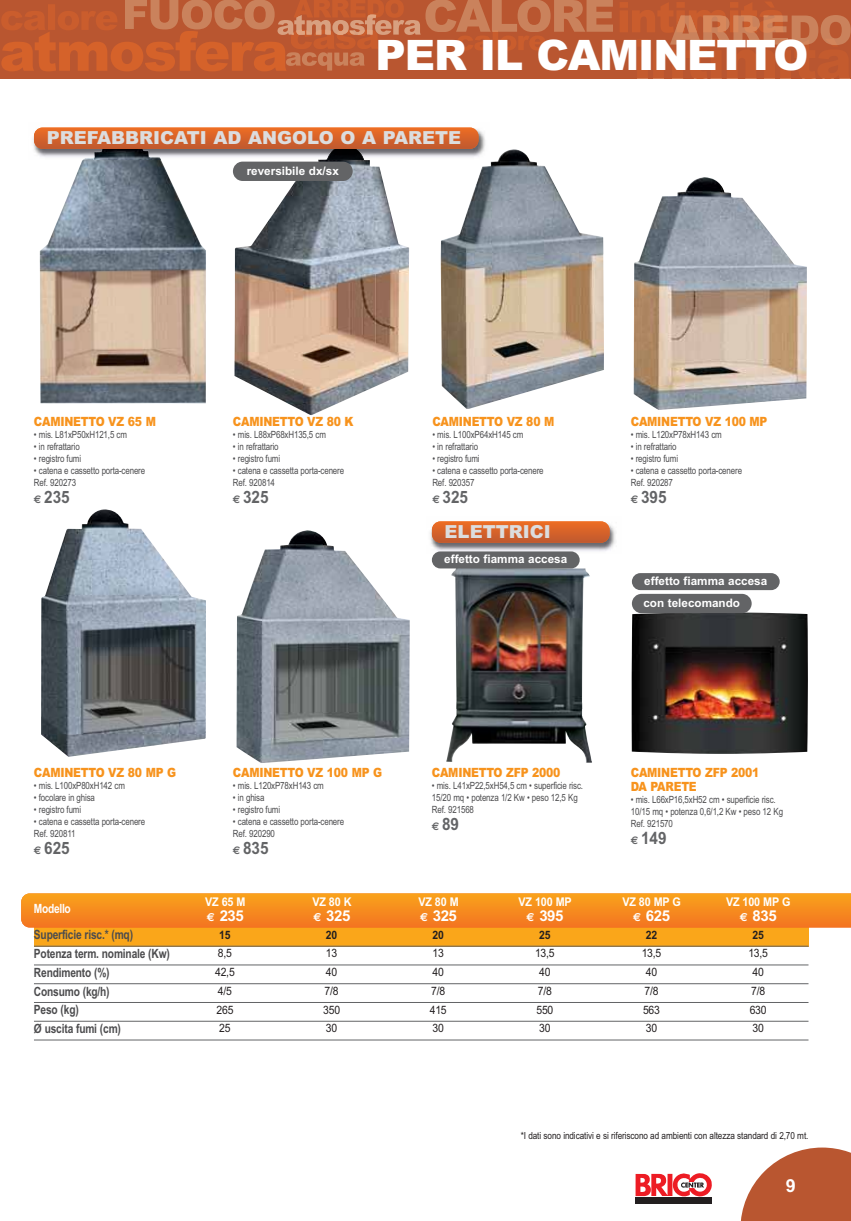
<style>
.page{position:relative;width:851px;height:1221px;background:#fff}
.page>*{position:absolute;margin:0;border:0;box-sizing:border-box;transform-origin:0 0}
.t1{font:900 42px "Arial";letter-spacing:-.025em;color:#fff}
.t2{font:900 18px "Arial";color:#dcddde}
.t3{font:18px "Arial Bold MT OTF";color:#fff}
.t4{font:700 16.95px "Arial";color:#636466;scale:.9 1}
.t5{font:700 15px "Arial";letter-spacing:-.03em;color:#fff}
.t6{font:900 12.75px/13.5px "Arial";letter-spacing:-.02em;color:#f7931d;scale:.85 1}
.t7{font:700 12.75px/18.8px "Arial";letter-spacing:-.015em;color:#4c4c4e;scale:.8 1}
.t8{font:700 12.75px "Arial";letter-spacing:-.03em;color:#fff;scale:.8 1}
.t9{font:700 12px "Arial";letter-spacing:-.015em;color:#fff;scale:.9 1}
.t10{font:700 11.7px "Arial";color:#fff}
.t11{font:11.55px/18.8px "Arial";letter-spacing:-.015em;color:#231f20;scale:.9 1}
.t12{font:700 11.55px "Arial";letter-spacing:-.015em;color:#231f20;scale:.9 1}
.t13{font:9.9px/12px "Arial";letter-spacing:-.015em;color:#4c4c4e;scale:.8 1}
.t14{font:9.75px "Arial";letter-spacing:-.01em;color:#231f20;scale:.84 1}
.s1{font-family:"Euro Sans";font-size:11.1px}
.s2{font-family:"Euro Sans";font-size:11.7px}
</style>
<div class="page">
<div style="left:0;top:0;width:850px;height:79px;background:#b95630"></div>
<svg style="left:741px;top:1147px;width:109px;height:73px"></svg>
<div style="left:635px;top:1197px;width:76px;height:6px;background:#231f20"></div>
<svg style="left:635px;top:1173px;width:76px;height:24px"></svg>
<div style="left:34px;top:926px;width:774px;height:20px;background:#faa61a"></div>
<hr style="left:34px;top:945px;width:774px;height:1px;background:#636466">
<hr style="left:34px;top:964px;width:774px;height:1px;background:#636466">
<hr style="left:34px;top:983px;width:774px;height:1px;background:#636466">
<hr style="left:34px;top:1001px;width:774px;height:1px;background:#636466">
<hr style="left:34px;top:1020px;width:774px;height:1px;background:#636466">
<hr style="left:34px;top:1039px;width:774px;height:1px;background:#636466">
<svg style="left:21px;top:893px;width:829px;height:34px;background:#f68c1f"></svg>
<img style="left:236px;top:530px;width:173px;height:233px">
<img style="left:446px;top:567px;width:146px;height:195px">
<img style="left:631px;top:612px;width:176px;height:142px">
<img style="left:633px;top:177px;width:173px;height:233px">
<img style="left:440px;top:149px;width:163px;height:260px">
<img style="left:40px;top:160px;width:166px;height:243px">
<img style="left:234px;top:160px;width:175px;height:255px">
<img style="left:41px;top:509px;width:165px;height:247px">
<img style="left:430px;top:521px;width:186px;height:32px">
<svg style="left:432px;top:521px;width:177px;height:21px;background:#d7642a"></svg>
<img style="left:33px;top:127px;width:456px;height:33px">
<img style="left:83px;top:149px;width:78px;height:11px">
<img style="left:318px;top:149px;width:46px;height:11px">
<div style="left:34px;top:127px;width:444px;height:22px;background:linear-gradient(to bottom,#ee6e23,#c1592f);border-radius:9px"></div>
<div style="left:233px;top:162px;width:119px;height:19px;background:#636466;border-radius:10px"></div>
<div style="left:631px;top:593px;width:120px;height:20px;background:#636466;border-radius:10px"></div>
<div style="left:432px;top:551px;width:147px;height:17px;background:#636466;border-radius:9px"></div>
<div style="left:631px;top:573px;width:148px;height:17px;background:#636466;border-radius:9px"></div>
<hr style="left:636px;top:79px;width:213px;height:1px;background:#fedec7">
<svg style="left:425px;top:0;width:188px;height:50px"></svg>
<svg style="left:620px;top:2px;width:230px;height:77px"></svg>
<svg style="left:691px;top:39px;width:146px;height:6px"></svg>
<svg style="left:676px;top:15px;width:107px;height:18px"></svg>
<svg style="left:1px;top:0;width:414px;height:71px"></svg>
<svg style="left:291px;top:30px;width:81px;height:5px"></svg>
<hr style="left:296px;top:15px;width:80px;height:3px;background:#e1a581">
<h1 class="t1" style="left:375px;top:40px;width:434px">PER IL CAMINETTO</h1>
<h2 class="t2" style="left:47px;top:131px;width:416px">PREFABBRICATI AD ANGOLO O A PARETE</h2>
<p class="t10" style="left:247px;top:166px;width:94px">reversibile dx/sx</p>
<p class="t6" style="left:34px;top:416px;width:145px">CAMINETTO VZ 65 M</p>
<p class="t13" style="left:34px;top:429px;width:118px">• mis. L81xP50xH121,5 cm</p>
<p class="t13" style="left:34px;top:441px;width:59px">• in refrattario</p>
<p class="t13" style="left:34px;top:453px;width:61px">• registro fumi</p>
<p class="t13" style="left:34px;top:465px;width:140px">• catena e cassetto porta-cenere<br>Ref. 920273</p>
<h3 class="t4" style="left:34px;top:491px;width:41px"><span class="s1">€</span> 235</h3>
<p class="t6" style="left:233px;top:416px;width:143px">CAMINETTO VZ 80 K</p>
<p class="t13" style="left:233px;top:429px;width:118px">• mis. L88xP68xH135,5 cm</p>
<p class="t13" style="left:233px;top:441px;width:59px">• in refrattario</p>
<p class="t13" style="left:233px;top:453px;width:61px">• registro fumi</p>
<p class="t13" style="left:233px;top:465px;width:140px">• catena e cassetta porta-cenere<br>Ref. 920814</p>
<h3 class="t4" style="left:233px;top:491px;width:41px"><span class="s1">€</span> 325</h3>
<p class="t6" style="left:432px;top:416px;width:145px">CAMINETTO VZ 80 M</p>
<p class="t13" style="left:432px;top:429px;width:115px">• mis. L100xP64xH145 cm</p>
<p class="t13" style="left:432px;top:441px;width:59px">• in refrattario</p>
<p class="t13" style="left:432px;top:453px;width:61px">• registro fumi</p>
<p class="t13" style="left:432px;top:465px;width:140px">• catena e cassetto porta-cenere<br>Ref. 920357</p>
<h3 class="t4" style="left:432px;top:491px;width:41px"><span class="s1">€</span> 325</h3>
<h2 class="t2" style="left:444px;top:525px;width:108px">ELETTRICI</h2>
<p class="t10" style="left:444px;top:554px;width:124px">effetto fiamma accesa</p>
<p class="t6" style="left:630px;top:416px;width:162px">CAMINETTO VZ 100 MP</p>
<p class="t13" style="left:630px;top:429px;width:115px">• mis. L120xP78xH143 cm</p>
<p class="t13" style="left:630px;top:441px;width:59px">• in refrattario</p>
<p class="t13" style="left:630px;top:453px;width:61px">• registro fumi</p>
<p class="t13" style="left:630px;top:465px;width:140px">• catena e cassetto porta-cenere<br>Ref. 920287</p>
<h3 class="t4" style="left:630px;top:491px;width:41px"><span class="s1">€</span> 395</h3>
<p class="t10" style="left:644px;top:576px;width:124px">effetto fiamma accesa</p>
<p class="t10" style="left:643px;top:598px;width:98px">con telecomando</p>
<p class="t6" style="left:34px;top:767px;width:169px">CAMINETTO VZ 80 MP G</p>
<p class="t13" style="left:34px;top:780px;width:115px">• mis. L100xP80xH142 cm</p>
<p class="t13" style="left:34px;top:792px;width:78px">• focolare in ghisa</p>
<p class="t13" style="left:34px;top:804px;width:61px">• registro fumi</p>
<p class="t13" style="left:34px;top:816px;width:140px">• catena e cassetta porta-cenere<br>Ref. 920811</p>
<h3 class="t4" style="left:34px;top:841px;width:41px"><span class="s1">€</span> 625</h3>
<p class="t8" style="left:34px;top:903px;width:48px">Modello</p>
<p class="t6" style="left:233px;top:767px;width:177px">CAMINETTO VZ 100 MP G</p>
<p class="t13" style="left:233px;top:780px;width:115px">• mis. L120xP78xH143 cm</p>
<p class="t13" style="left:233px;top:792px;width:41px">• in ghisa</p>
<p class="t13" style="left:233px;top:804px;width:61px">• registro fumi</p>
<p class="t13" style="left:233px;top:816px;width:140px">• catena e cassetto porta-cenere<br>Ref. 920290</p>
<h3 class="t4" style="left:233px;top:841px;width:41px"><span class="s1">€</span> 835</h3>
<p class="t9" style="left:205px;top:897px;width:46px">VZ 65 M</p>
<h3 class="t5" style="left:207px;top:910px;width:38px"><span class="s2">€</span> 235</h3>
<p class="t9" style="left:312px;top:897px;width:45px">VZ 80 K</p>
<h3 class="t5" style="left:313px;top:910px;width:38px"><span class="s2">€</span> 325</h3>
<p class="t7" style="left:34px;top:926px;width:171px">Superficie risc.* (mq)<br>Potenza term. nominale (Kw)<br>Rendimento (%)<br>Consumo (kg/h)<br>Peso (kg)<br>Ø uscita fumi (cm)</p>
<p class="t12" style="left:219px;top:930px;width:14px">15</p>
<p class="t11" style="left:215px;top:944px;width:23px;text-align:center">8,5<br>42,5<br>4/5<br>265<br>25</p>
<p class="t12" style="left:326px;top:930px;width:14px">20</p>
<p class="t11" style="left:323px;top:944px;width:20px">13<br>40<br>7/8<br>350<br>30</p>
<p class="t6" style="left:432px;top:767px;width:153px">CAMINETTO ZFP 2000</p>
<p class="t13" style="left:432px;top:780px;width:190px">• mis. L41xP22,5xH54,5 cm • superficie risc.<br>15/20 mq • potenza 1/2 Kw • peso 12,5 Kg<br>Ref. 921568</p>
<h3 class="t4" style="left:432px;top:817px;width:32px"><span class="s1">€</span> 89</h3>
<p class="t9" style="left:418px;top:897px;width:46px">VZ 80 M</p>
<h3 class="t5" style="left:420px;top:910px;width:38px"><span class="s2">€</span> 325</h3>
<p class="t12" style="left:432px;top:930px;width:14px">20</p>
<p class="t11" style="left:429px;top:944px;width:20px">13<br>40<br>7/8<br>415<br>30</p>
<p class="t9" style="left:518px;top:897px;width:61px">VZ 100 MP</p>
<h3 class="t5" style="left:526px;top:910px;width:38px"><span class="s2">€</span> 395</h3>
<p class="t12" style="left:539px;top:930px;width:14px">25</p>
<p class="t11" style="left:535px;top:944px;width:23px">13,5<br>40<br>7/8<br>550<br>30</p>
<p class="t6" style="left:630px;top:767px;width:153px">CAMINETTO ZFP 2001<br>DA PARETE</p>
<p class="t13" style="left:630px;top:794px;width:192px">• mis. L66xP16,5xH52 cm • superficie risc.<br>10/15 mq • potenza 0,6/1,2 Kw • peso 12 Kg<br>Ref. 921570</p>
<h3 class="t4" style="left:630px;top:831px;width:41px"><span class="s1">€</span> 149</h3>
<p class="t9" style="left:622px;top:897px;width:66px">VZ 80 MP G</p>
<h3 class="t5" style="left:633px;top:910px;width:38px"><span class="s2">€</span> 625</h3>
<p class="t12" style="left:645px;top:930px;width:14px">22</p>
<p class="t11" style="left:641px;top:944px;width:23px">13,5<br>40<br>7/8<br>563<br>30</p>
<p class="t9" style="left:725px;top:897px;width:73px">VZ 100 MP G</p>
<h3 class="t5" style="left:739px;top:910px;width:38px"><span class="s2">€</span> 835</h3>
<p class="t12" style="left:752px;top:930px;width:14px">25</p>
<p class="t11" style="left:748px;top:944px;width:23px">13,5<br>40<br>7/8<br>630<br>30</p>
<p class="t14" style="left:520px;top:1131px;width:344px">*I dati sono indicativi e si riferiscono ad ambienti con altezza standard di 2,70 mt.</p>
<h2 class="t3" style="left:785px;top:1178px;width:12px">9</h2>
</div>
